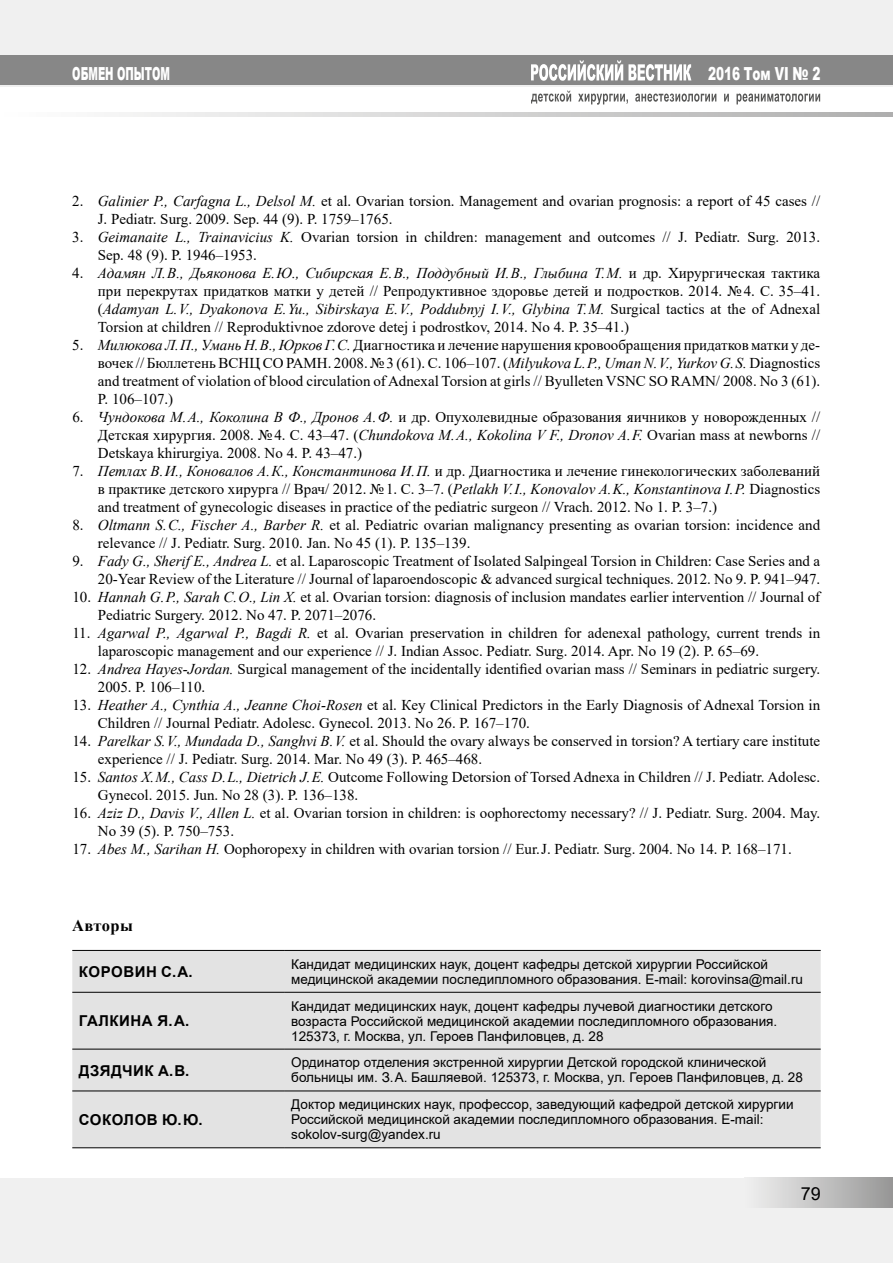
<style>
.page{position:relative;width:893px;height:1263px;background:#fff}
.page>*{position:absolute;margin:0;border:0;box-sizing:border-box;transform-origin:0 0}
.t1{font:900 18px "Arial";color:#fff;scale:.56 1}
.t2{font:900 18px "Arial";color:#fff;scale:.67 1}
.t3{font:18px "Arial";color:#000}
.t4{font:700 16.5px "Times New Roman";letter-spacing:.025em;color:#000}
.t5{font:15px/18px "Times New Roman";color:#000}
.t6{font:700 15px "Arial";letter-spacing:.035em;color:#000}
.t7{font:13.5px/15px "Arial";color:#000}
.s1{font-style:italic}
</style>
<div class="page">
<div style="left:0;top:1178px;width:893px;height:85px;background:#f0f0f0"></div>
<div style="left:744px;top:1178px;width:149px;height:30px;background:linear-gradient(to right,#f1f1f1,#979797)"></div>
<div style="left:0;top:0;width:893px;height:87px;background:#f0f0f0"></div>
<div style="left:0;top:55px;width:893px;height:30px;background:#878787"></div>
<svg style="left:119px;top:113px;width:774px;height:4px"></svg>
<svg style="left:531px;top:60px;width:160px;height:21px"></svg>
<svg style="left:531px;top:91px;width:289px;height:14px"></svg>
<div style="left:72px;top:951px;width:749px;height:196px;background:#e3e3e3"></div>
<hr style="left:72px;top:992px;width:213px;height:1px;background:#000">
<hr style="left:285px;top:992px;width:536px;height:1px;background:#000">
<hr style="left:72px;top:1049px;width:213px;height:1px;background:#000">
<hr style="left:285px;top:1049px;width:536px;height:1px;background:#000">
<hr style="left:72px;top:1090px;width:213px;height:1px;background:#000">
<hr style="left:285px;top:1090px;width:536px;height:1px;background:#000">
<hr style="left:72px;top:1147px;width:213px;height:1px;background:#000">
<hr style="left:285px;top:1147px;width:536px;height:1px;background:#000">
<hr style="left:72px;top:950px;width:213px;height:1px;background:#000">
<hr style="left:285px;top:950px;width:536px;height:1px;background:#000">
<p class="t1" style="left:72px;top:61px;width:176px">ОБМЕН ОПЫТОМ</p>
<p class="t2" style="left:708px;top:61px;width:170px">2016 Том VI № 2</p>
<p class="t5" style="left:98px;top:192px;width:724px;text-indent:-26px">2. <span class="s1">Galinier P., Carfagna L., Delsol M.</span> et al. Ovarian torsion. Management and ovarian prognosis: a report of 45 cases //<br>J. Pediatr. Surg. 2009. Sep. 44 (9). P. 1759–1765.</p>
<p class="t5" style="left:98px;top:228px;width:724px;text-indent:-26px">3. <span class="s1">Geimanaite L., Trainavicius K.</span> Ovarian torsion in children: management and outcomes // J. Pediatr. Surg. 2013.<br>Sep. 48 (9). P. 1946–1953.</p>
<p class="t5" style="left:98px;top:264px;width:724px;text-align:justify;text-indent:-26px">4. <span class="s1">Адамян Л. В., Дьяконова Е. Ю., Сибирская Е. В., Поддубный И. В., Глыбина Т. М.</span> и др. Хирургическая тактика при перекрутах придатков матки у детей // Репродуктивное здоровье детей и подростков. 2014. №4. С. 35–41. (<span class="s1">Adamyan L. V., Dyakonova E. Yu., Sibirskaya E. V., Poddubnyj I. V., Glybina T. M.</span> Surgical tactics at the of Adnexal Torsion at children // Reproduktivnoe zdorove detej i podrostkov, 2014. No 4. P. 35–41.)</p>
<p class="t5" style="left:98px;top:336px;width:724px;text-align:justify;text-indent:-26px">5. <span class="s1">Милюкова Л. П., Умань Н. В., Юрков Г. С.</span> Диагностика и лечение нарушения кровообращения придатков матки у де&shy;вочек // Бюллетень ВСНЦ СО РАМН. 2008. №3 (61). С. 106–107. (<span class="s1">Milyukova L. P., Uman N. V., Yurkov G. S.</span> Diagnostics and treatment of violation of blood circulation of Adnexal Torsion at girls // Byulleten VSNC SO RAMN/ 2008. No 3 (61).<br>P. 106–107.)</p>
<p class="t5" style="left:98px;top:408px;width:724px;text-align:justify;text-indent:-26px">6. <span class="s1">Чундокова М. А., Коколина В Ф., Дронов А. Ф.</span> и др. Опухолевидные образования яичников у новорожденных // Детская хирургия. 2008. №4. С. 43–47. (<span class="s1">Chundokova M. A., Kokolina V F., Dronov A. F.</span> Ovarian mass at newborns // Detskaya khirurgiya. 2008. No 4. P. 43–47.)</p>
<p class="t5" style="left:98px;top:462px;width:724px;text-align:justify;text-indent:-26px">7. <span class="s1">Петлах В. И., Коновалов А. К., Константинова И. П.</span> и др. Диагностика и лечение гинекологических заболеваний в практике детского хирурга // Врач/ 2012. №1. С. 3–7. (<span class="s1">Petlakh V. I., Konovalov A. K., Konstantinova I. P.</span> Diagnostics and treatment of gynecologic diseases in practice of the pediatric surgeon // Vrach. 2012. No 1. P. 3–7.)</p>
<p class="t5" style="left:98px;top:516px;width:724px;text-indent:-26px">8. <span class="s1">Oltmann S. C., Fischer A., Barber R.</span> et al. Pediatric ovarian malignancy presenting as ovarian torsion: incidence and relevance // J. Pediatr. Surg. 2010. Jan. No 45 (1). P. 135–139.</p>
<p class="t5" style="left:72px;top:552px;width:749px;text-align:right">9. <span class="s1">Fady G., Sherif E., Andrea L.</span> et al. Laparoscopic Treatment of Isolated Salpingeal Torsion in Children: Case Series and a<br>20‑Year Review of the Literature // Journal of laparoendoscopic &amp; advanced surgical techniques. 2012. No 9. P. 941–947.</p>
<p class="t5" style="left:98px;top:588px;width:724px;text-indent:-26px">10. <span class="s1">Hannah G. P., Sarah C. O., Lin X.</span> et al. Ovarian torsion: diagnosis of inclusion mandates earlier intervention // Journal of<br>Pediatric Surgery. 2012. No 47. P. 2071–2076.</p>
<p class="t5" style="left:98px;top:624px;width:724px;text-indent:-26px">11. <span class="s1">Agarwal P., Agarwal P., Bagdi R.</span> et al. Ovarian preservation in children for adenexal pathology, current trends in laparoscopic management and our experience // J. Indian Assoc. Pediatr. Surg. 2014. Apr. No 19 (2). P. 65–69.</p>
<p class="t5" style="left:98px;top:660px;width:724px;text-indent:-26px">12. <span class="s1">Andrea Hayes-Jordan.</span> Surgical management of the incidentally identified ovarian mass // Seminars in pediatric surgery.<br>2005. P. 106–110.</p>
<p class="t5" style="left:98px;top:696px;width:724px;text-indent:-26px">13. <span class="s1">Heather A., Cynthia A., Jeanne Choi-Rosen</span> et al. Кey Clinical Predictors in the Early Diagnosis of Adnexal Torsion in<br>Children // Journal Pediatr. Adolesc. Gynecol. 2013. No 26. P. 167–170.</p>
<p class="t5" style="left:98px;top:732px;width:724px;text-indent:-26px">14. <span class="s1">Parelkar S. V., Mundada D., Sanghvi B. V.</span> et al. Should the ovary always be conserved in torsion? A tertiary care institute experience // J. Pediatr. Surg. 2014. Mar. No 49 (3). P. 465–468.</p>
<p class="t5" style="left:98px;top:768px;width:724px;text-indent:-26px">15. <span class="s1">Santos X. M., Cass D. L., Dietrich J. E.</span> Outcome Following Detorsion of Torsed Adnexa in Children // J. Pediatr. Adolesc.<br>Gynecol. 2015. Jun. No 28 (3). P. 136–138.</p>
<p class="t5" style="left:98px;top:804px;width:724px;text-indent:-26px">16. <span class="s1">Aziz D., Davis V., Allen L.</span> et al. Ovarian torsion in children: is oophorectomy necessary? // J. Pediatr. Surg. 2004. May.<br>No 39 (5). P. 750–753.</p>
<p class="t5" style="left:72px;top:840px;width:721px">17. <span class="s1">Abes M., Sarihan H.</span> Oophoropexy in children with ovarian torsion // Eur. J. Pediatr. Surg. 2004. No 14. P. 168–171.</p>
<p class="t4" style="left:72px;top:913px;width:62px">Авторы</p>
<p class="t6" style="left:79px;top:961px;width:115px">КОРОВИН С. А.</p>
<p class="t7" style="left:291px;top:956px;width:513px">Кандидат медицинских наук, доцент кафедры детской хирургии Российской медицинской академии последипломного образования. E-mail: korovinsa@mail.ru</p>
<p class="t6" style="left:79px;top:1010px;width:112px">ГАЛКИНА Я. А.</p>
<p class="t7" style="left:291px;top:998px;width:487px">Кандидат медицинских наук, доцент кафедры лучевой диагностики детского возраста Российской медицинской академии последипломного образования.<br>125373, г. Москва, ул. Героев Панфиловцев, д. 28</p>
<p class="t6" style="left:79px;top:1060px;width:112px">ДЗЯДЧИК А. В.</p>
<p class="t7" style="left:291px;top:1055px;width:513px">Ординатор отделения экстренной хирургии Детской городской клинической больницы им. З. А. Башляевой. 125373, г. Москва, ул. Героев Панфиловцев, д. 28</p>
<p class="t6" style="left:79px;top:1109px;width:125px">СОКОЛОВ Ю. Ю.</p>
<p class="t7" style="left:291px;top:1097px;width:504px">Доктор медицинских наук, профессор, заведующий кафедрой детской хирургии<br>Российской медицинской академии последипломного образования. E-mail: sokolov-surg@yandex.ru</p>
<p class="t3" style="left:801px;top:1181px;width:22px">79</p>
</div>
